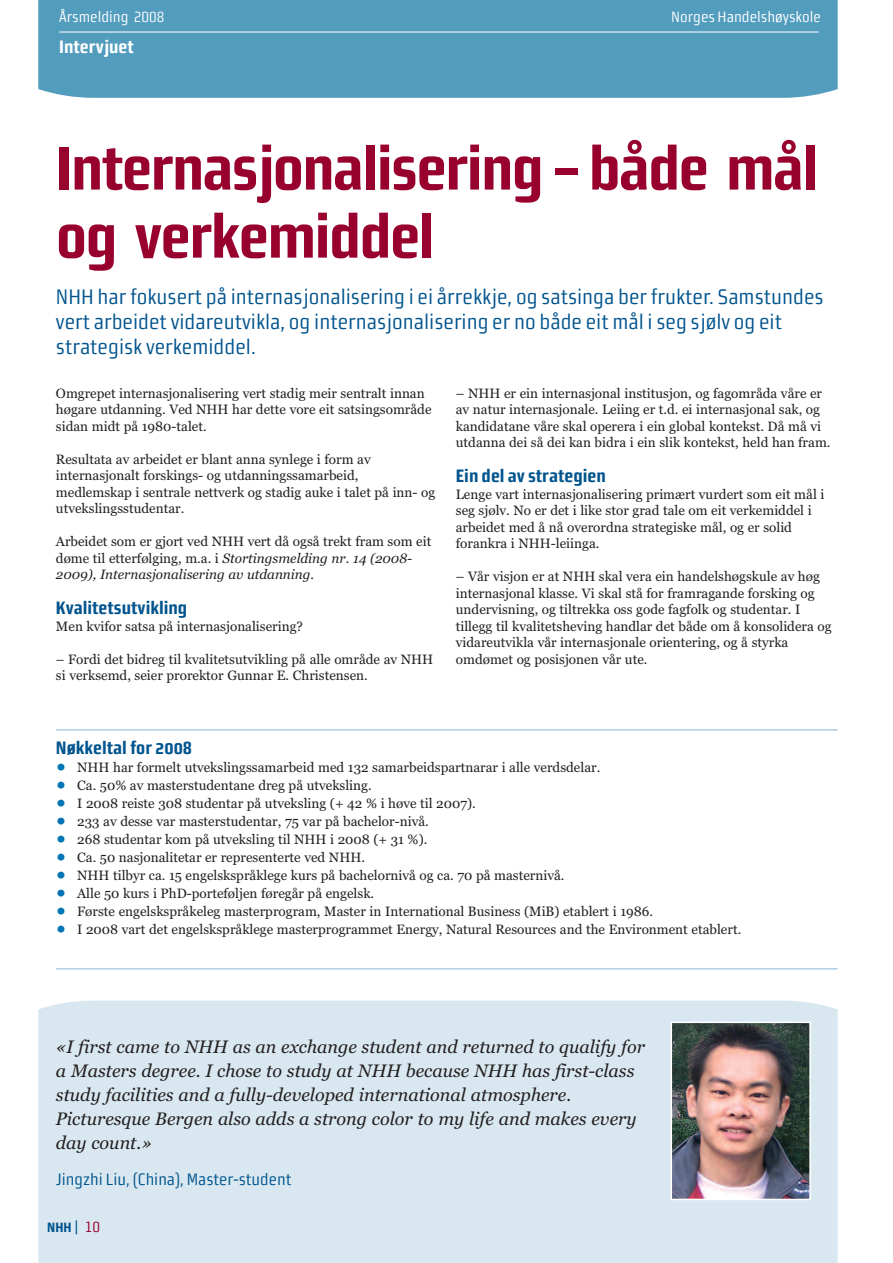
<style>
.page{position:relative;width:893px;height:1263px;background:#fff}
.page>*{position:absolute;margin:0;border:0;box-sizing:border-box;transform-origin:0 0}
.t1{font:61.5px/68.1px "Morgan Sans Cond Bold Office";letter-spacing:-.025em;color:#98012d}
.t2{font:21px/25px "Morgan Sans Cond Regular Lining";color:#00548e}
.t3{font:italic 18px/24px "Georgia";color:#231f20}
.t4{font:18px "Morgan Sans Cond Bold Office";color:#00548e}
.t5{font:18px "Morgan Sans Cond Bold Office";color:#fff}
.t6{font:16.5px "Morgan Sans Cond Regular Lining";color:#00548e}
.t7{font:15px "Morgan Sans Cond Regular Lining";color:#fff}
.t8{font:13.5px/16.5px "Georgia";color:#231f20}
.t9{font:13.5px "Morgan Sans Cond Bold Office";color:#00538d}
.s1{font-style:italic}
.s2{font-size:27px;color:#0074b1}
.s3{font-family:"Meta";font-size:18px}
.s4{font-family:"Morgan Sans Cond Regular Lining";font-size:15px;color:#98012d}
</style>
<div class="page">
<div style="left:38px;top:1000px;width:800px;height:263px;background:#d9e8f0"></div>
<div style="left:38px;top:0;width:800px;height:98px;background:#529cbe"></div>
<hr style="left:59px;top:31px;width:760px;height:2px;background:#fff">
<img style="left:673px;top:1024px;width:135px;height:173px">
<div style="left:670px;top:1021px;width:141px;height:179px;border:2px solid #fff"></div>
<hr style="left:56px;top:729px;width:782px;height:2px;background:#afcde5">
<hr style="left:56px;top:968px;width:782px;height:1px;background:#afcde5">
<p class="t7" style="left:59px;top:8px;width:107px">Årsmelding 2008</p>
<p class="t7" style="left:671px;top:8px;width:151px">Norges Handelshøyskole</p>
<h3 class="t5" style="left:59px;top:36px;width:76px">Intervjuet</h3>
<h1 class="t1" style="left:56px;top:134px;width:764px">Internasjonalisering–både mål og verkemiddel</h1>
<h2 class="t2" style="left:56px;top:284px;width:769px">NHH har fokusert på internasjonalisering i ei årrekkje, og satsinga ber frukter. Samstundes vert arbeidet vidareutvikla, og internasjonalisering er no både eit mål i seg sjølv og eit strategisk verkemiddel.</h2>
<p class="t8" style="left:56px;top:385px;width:377px">Omgrepet internasjonalisering vert stadig meir sentralt innan høgare utdanning. Ved NHH har dette vore eit satsingsområde sidan midt på 1980-talet.</p>
<p class="t8" style="left:56px;top:451px;width:381px">Resultata av arbeidet er blant anna synlege i form av internasjonalt forskings- og utdanningssamarbeid, medlemskap i sentrale nettverk og stadig auke i talet på inn- og utvekslingsstudentar.</p>
<p class="t8" style="left:56px;top:533px;width:377px">Arbeidet som er gjort ved NHH vert då også trekt fram som eit døme til etterfølging, m.a. i <span class="s1">Stortingsmelding nr. 14 (2008-<br>2009), Internasjonalisering av utdanning.</span></p>
<h3 class="t4" style="left:56px;top:597px;width:133px">Kvalitetsutvikling</h3>
<p class="t8" style="left:56px;top:618px;width:249px">Men kvifor satsa på internasjonalisering?</p>
<p class="t8" style="left:56px;top:651px;width:379px">– Fordi det bidreg til kvalitetsutvikling på alle område av NHH si verksemd, seier prorektor Gunnar E. Christensen.</p>
<p class="t8" style="left:456px;top:385px;width:376px">– NHH er ein internasjonal institusjon, og fagområda våre er av natur internasjonale. Leiing er t.d. ei internasjonal sak, og kandidatane våre skal operera i ein global kontekst. Då må vi utdanna dei så dei kan bidra i ein slik kontekst, held han fram.</p>
<h3 class="t4" style="left:456px;top:465px;width:151px">Ein del av strategien</h3>
<p class="t8" style="left:456px;top:486px;width:370px">Lenge vart internasjonalisering primært vurdert som eit mål i seg sjølv. No er det i like stor grad tale om eit verkemiddel i arbeidet med å nå overordna strategiske mål, og er solid forankra i NHH-leiinga.</p>
<p class="t8" style="left:456px;top:568px;width:377px">– Vår visjon er at NHH skal vera ein handelshøgskule av høg internasjonal klasse. Vi skal stå for framragande forsking og undervisning, og tiltrekka oss gode fagfolk og studentar. I tillegg til kvalitetsheving handlar det både om å konsolidera og vidareutvikla vår internasjonale orientering, og å styrka omdømet og posisjonen vår ute.</p>
<h3 class="t4" style="left:56px;top:737px;width:138px">Nøkkeltal for 2008</h3>
<p class="t8" style="left:56px;top:759px;width:546px"><span class="s2">•</span> NHH har formelt utvekslingssamarbeid med 132 samarbeidspartnarar i alle verdsdelar.</p>
<p class="t8" style="left:56px;top:777px;width:317px"><span class="s2">•</span> Ca. 50% av masterstudentane dreg på utveksling.</p>
<p class="t8" style="left:56px;top:795px;width:421px"><span class="s2">•</span> I 2008 reiste 308 studentar på utveksling (+ 42 % i høve til 2007).</p>
<p class="t8" style="left:56px;top:813px;width:374px"><span class="s2">•</span> 233 av desse var masterstudentar, 75 var på bachelor-nivå.</p>
<p class="t8" style="left:56px;top:831px;width:373px"><span class="s2">•</span> 268 studentar kom på utveksling til NHH i 2008 (+ 31 %).</p>
<p class="t8" style="left:56px;top:849px;width:310px"><span class="s2">•</span> Ca. 50 nasjonalitetar er representerte ved NHH.</p>
<p class="t8" style="left:56px;top:867px;width:510px"><span class="s2">•</span> NHH tilbyr ca. 15 engelskspråklege kurs på bachelornivå og ca. 70 på masternivå.</p>
<p class="t8" style="left:56px;top:885px;width:320px"><span class="s2">•</span> Alle 50 kurs i PhD-porteføljen føregår på engelsk.</p>
<p class="t8" style="left:56px;top:903px;width:599px"><span class="s2">•</span> Første engelskspråkeleg masterprogram, Master in International Business (MiB) etablert i 1986.</p>
<p class="t8" style="left:56px;top:921px;width:687px"><span class="s2">•</span> I 2008 vart det engelskspråklege masterprogrammet Energy, Natural Resources and the Environment etablert.</p>
<p class="t3" style="left:56px;top:1035px;width:590px">«I first came to NHH as an exchange student and returned to qualify for a Masters degree. I chose to study at NHH because NHH has first-class study facilities and a fully-developed international atmosphere.<br>Picturesque Bergen also adds a strong color to my life and makes every day count.»</p>
<p class="t6" style="left:56px;top:1170px;width:237px">Jingzhi Liu, (China), Master-student</p>
<p class="t9" style="left:47px;top:1219px;width:55px">NHH <span class="s3">|</span> <span class="s4">10</span></p>
</div>
